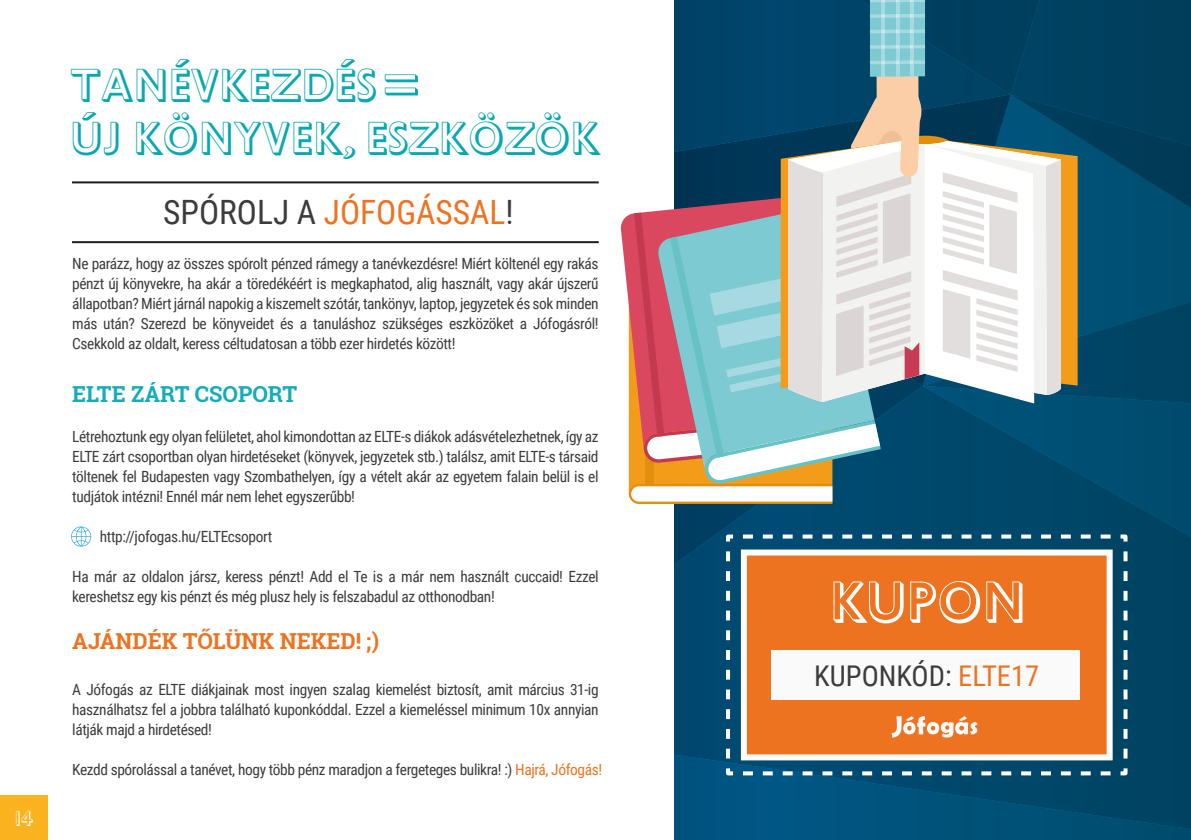
<style>
.page{position:relative;width:1191px;height:840px;background:#fff}
.page>*{position:absolute;margin:0;border:0;box-sizing:border-box;transform-origin:0 0}
.t1{font:54.8px "Gill Sans Regular Shadowed";color:#fff}
.t2{font:44px/52.8px "Gill Sans Regular Shadowed";color:#08a8b1}
.t3{font:33.4px "Roboto Condensed";color:#ee7320}
.t4{font:28.6px "Roboto Condensed";color:#3d3c3c}
.t5{font:700 22px "Roboto Slab";color:#ee7320}
.t6{font:700 22px "Roboto Slab";color:#12adb8}
.t7{font:20px "Gill Sans Regular Shadowed";color:#fff}
.t8{font:15.4px/20px "Roboto Condensed";letter-spacing:-.025em;color:#3d3c3c;text-align:justify}
.s1{color:#3d3c3c}
.s2{color:#ee7320}
</style>
<div class="page">
<svg style="left:673px;top:503px;width:518px;height:336px;background:#024b6f"></svg>
<svg style="left:385px;top:74px;width:33px;height:21px"></svg>
<hr style="left:72px;top:241px;width:527px;height:2px;background:#1d1d1b">
<hr style="left:72px;top:181px;width:527px;height:2px;background:#1d1d1b">
<svg style="left:724px;top:764px;width:386px;height:13px;background:#286686"></svg>
<svg style="left:724px;top:532px;width:13px;height:226px;background:#286688"></svg>
<svg style="left:743px;top:532px;width:386px;height:13px;background:#286483"></svg>
<svg style="left:1116px;top:551px;width:13px;height:226px;background:#29627c"></svg>
<div style="left:741px;top:549px;width:371px;height:211px;background:#ee7320;border:6px solid #fff"></div>
<div style="left:771px;top:650px;width:308px;height:49px;background:#fafafb"></div>
<svg style="left:891px;top:716px;width:86px;height:21px"></svg>
<div style="left:0;top:795px;width:47px;height:44px;background:#fab31f"></div>
<svg style="left:620px;top:215px;width:9px;height:234px"></svg>
<svg style="left:629px;top:0;width:562px;height:503px"></svg>
<svg style="left:71px;top:526px;width:20px;height:20px"></svg>
<p class="t7" style="left:15px;top:803px;width:20px">14</p>
<h2 class="t2" style="left:71px;top:58px;width:531px">TANÉVKEZDÉS<br>ÚJ KÖNYVEK, ESZKÖZÖK</h2>
<h3 class="t3" style="left:163px;top:189px;width:352px"><span class="s1">SPÓROLJ A</span> JÓFOGÁSSAL<span class="s1">!</span></h3>
<p class="t8" style="left:72px;top:253px;width:528px">Ne parázz, hogy az összes spórolt pénzed rámegy a tanévkezdésre! Miért költenél egy rakás pénzt új könyvekre, ha akár a töredékéért is megkaphatod, alig használt, vagy akár újszerű állapotban? Miért járnál napokig a kiszemelt szótár, tankönyv, laptop, jegyzetek és sok minden más után? Szerezd be könyveidet és a tanuláshoz szükséges eszközöket a Jófogásról!<br>Csekkold az oldalt, keress céltudatosan a több ezer hirdetés között!</p>
<h3 class="t6" style="left:72px;top:379px;width:226px">ELTE ZÁRT CSOPORT</h3>
<p class="t8" style="left:72px;top:426px;width:528px">Létrehoztunk egy olyan felületet, ahol kimondottan az ELTE-s diákok adásvételezhetnek, így az ELTE zárt csoportban olyan hirdetéseket (könyvek, jegyzetek stb.) találsz, amit ELTE-s társaid töltenek fel Budapesten vagy Szombathelyen, így a vételt akár az egyetem falain belül is el tudjátok intézni! Ennél már nem lehet egyszerűbb!</p>
<p class="t8" style="left:100px;top:526px;width:174px">http://jofogas.hu/ELTEcsoport</p>
<p class="t8" style="left:72px;top:566px;width:528px">Ha már az oldalon jársz, keress pénzt! Add el Te is a már nem használt cuccaid! Ezzel kereshetsz egy kis pénzt és még plusz hely is felszabadul az otthonodban!</p>
<h3 class="t5" style="left:72px;top:625px;width:308px">AJÁNDÉK TŐLÜNK NEKED! ;)</h3>
<p class="t8" style="left:72px;top:678px;width:528px">A Jófogás az ELTE diákjainak most ingyen szalag kiemelést biztosít, amit március 31-ig használhatsz fel a jobbra található kuponkóddal. Ezzel a kiemeléssel minimum 10x annyian látják majd a hirdetésed!</p>
<p class="t8" style="left:72px;top:758px;width:531px">Kezdd spórolással a tanévet, hogy több pénz maradjon a fergeteges bulikra! :) <span class="s2">Hajrá, Jófogás!</span></p>
<h1 class="t1" style="left:830px;top:562px;width:198px">KUPON</h1>
<h3 class="t4" style="left:814px;top:655px;width:226px">KUPONKÓD: <span class="s2">ELTE17</span></h3>
</div>
